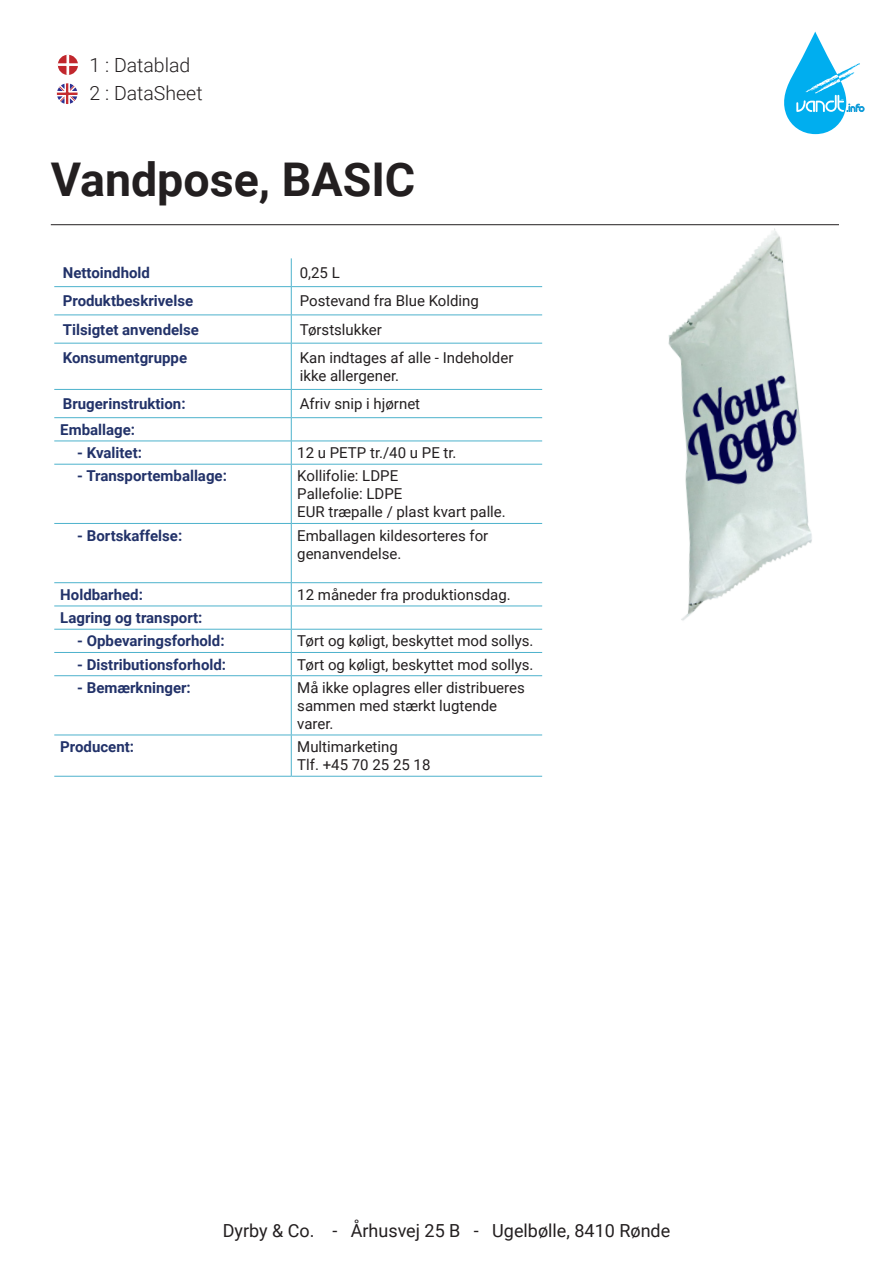
<style>
.page{position:relative;width:893px;height:1263px;background:#fff}
.page>*{position:absolute;margin:0;border:0;box-sizing:border-box;transform-origin:0 0}
.t1{font:700 46.5px "Roboto";color:#231f20}
.t2{font:300 19.5px/28.5px "Roboto";color:#231f20}
.t3{font:18px "Roboto";color:#231f20}
.t4{font:15px/18px "Roboto";color:#231f20}
.t5{font:700 15px "Roboto";color:#223269}
</style>
<div class="page">
<svg style="left:58px;top:54px;width:20px;height:21px"></svg>
<svg style="left:57px;top:83px;width:21px;height:21px"></svg>
<hr style="left:51px;top:224px;width:788px;height:1px;background:#231f20">
<svg style="left:784px;top:32px;width:80px;height:102px"></svg>
<hr style="left:54px;top:286px;width:237px;height:1px;background:#4db2cc">
<hr style="left:291px;top:286px;width:251px;height:1px;background:#4db2cc">
<hr style="left:54px;top:314px;width:237px;height:1px;background:#4db2cc">
<hr style="left:291px;top:314px;width:251px;height:1px;background:#4db2cc">
<svg style="left:291px;top:258px;width:1px;height:85px"></svg>
<hr style="left:54px;top:343px;width:237px;height:1px;background:#4db2cc">
<hr style="left:291px;top:343px;width:251px;height:1px;background:#4db2cc">
<hr style="left:291px;top:343px;width:1px;height:46px;background:#4db2cc">
<hr style="left:54px;top:389px;width:237px;height:1px;background:#4db2cc">
<hr style="left:291px;top:389px;width:251px;height:1px;background:#4db2cc">
<hr style="left:54px;top:417px;width:237px;height:1px;background:#4db2cc">
<hr style="left:291px;top:417px;width:251px;height:1px;background:#4db2cc">
<hr style="left:54px;top:441px;width:237px;height:1px;background:#4db2cc">
<hr style="left:291px;top:441px;width:251px;height:1px;background:#4db2cc">
<svg style="left:291px;top:390px;width:1px;height:74px"></svg>
<hr style="left:54px;top:464px;width:237px;height:1px;background:#4db2cc">
<hr style="left:291px;top:464px;width:251px;height:1px;background:#4db2cc">
<hr style="left:291px;top:465px;width:1px;height:58px;background:#4db2cc">
<hr style="left:54px;top:523px;width:237px;height:1px;background:#4db2cc">
<hr style="left:291px;top:523px;width:251px;height:1px;background:#4db2cc">
<hr style="left:291px;top:524px;width:1px;height:58px;background:#4db2cc">
<hr style="left:54px;top:582px;width:237px;height:1px;background:#4db2cc">
<hr style="left:291px;top:582px;width:251px;height:1px;background:#4db2cc">
<hr style="left:54px;top:606px;width:237px;height:1px;background:#4db2cc">
<hr style="left:291px;top:606px;width:251px;height:1px;background:#4db2cc">
<hr style="left:54px;top:629px;width:237px;height:1px;background:#4db2cc">
<hr style="left:291px;top:629px;width:251px;height:1px;background:#4db2cc">
<hr style="left:54px;top:652px;width:237px;height:1px;background:#4db2cc">
<hr style="left:291px;top:652px;width:251px;height:1px;background:#4db2cc">
<svg style="left:291px;top:583px;width:1px;height:92px"></svg>
<hr style="left:54px;top:675px;width:237px;height:1px;background:#4db2cc">
<hr style="left:291px;top:675px;width:251px;height:1px;background:#4db2cc">
<hr style="left:291px;top:676px;width:1px;height:59px;background:#4db2cc">
<hr style="left:291px;top:735px;width:1px;height:41px;background:#4db2cc">
<hr style="left:54px;top:735px;width:237px;height:1px;background:#4db2cc">
<hr style="left:291px;top:735px;width:251px;height:1px;background:#4db2cc">
<hr style="left:54px;top:776px;width:237px;height:1px;background:#4db2cc">
<hr style="left:291px;top:776px;width:251px;height:1px;background:#4db2cc">
<img style="left:668px;top:228px;width:144px;height:393px">
<h2 class="t2" style="left:90px;top:50px;width:114px">1 : Datablad<br>2 : DataSheet</h2>
<p class="t1" style="left:51px;top:147px;width:366px">Vandpose, BASIC</p>
<p class="t5" style="left:63px;top:262px;width:89px">Nettoindhold</p>
<p class="t4" style="left:300px;top:263px;width:42px">0,25 L</p>
<p class="t5" style="left:63px;top:291px;width:132px">Produktbeskrivelse</p>
<p class="t4" style="left:300px;top:291px;width:181px">Postevand fra Blue Kolding</p>
<p class="t5" style="left:63px;top:319px;width:138px">Tilsigtet anvendelse</p>
<p class="t4" style="left:300px;top:320px;width:84px">Tørstslukker</p>
<p class="t5" style="left:63px;top:347px;width:126px">Konsumentgruppe</p>
<p class="t4" style="left:300px;top:348px;width:215px">Kan indtages af alle - Indeholder ikke allergener.</p>
<p class="t5" style="left:63px;top:393px;width:124px">Brugerinstruktion:</p>
<p class="t4" style="left:300px;top:394px;width:122px">Afriv snip i hjørnet</p>
<p class="t5" style="left:60px;top:419px;width:76px">Emballage:</p>
<p class="t5" style="left:77px;top:442px;width:66px">- Kvalitet:</p>
<p class="t4" style="left:297px;top:443px;width:161px">12 u PETP tr./40 u PE tr.</p>
<p class="t5" style="left:77px;top:466px;width:151px">- Transportemballage:</p>
<p class="t4" style="left:297px;top:467px;width:102px">Kollifolie: LDPE</p>
<p class="t4" style="left:297px;top:485px;width:107px">Pallefolie: LDPE</p>
<p class="t4" style="left:297px;top:503px;width:210px">EUR træpalle / plast kvart palle.</p>
<p class="t5" style="left:77px;top:525px;width:106px">- Bortskaffelse:</p>
<p class="t4" style="left:297px;top:526px;width:193px">Emballagen kildesorteres for</p>
<p class="t4" style="left:297px;top:544px;width:106px">genanvendelse.</p>
<p class="t5" style="left:60px;top:584px;width:84px">Holdbarhed:</p>
<p class="t4" style="left:297px;top:585px;width:215px">12 måneder fra produktionsdag.</p>
<p class="t5" style="left:60px;top:607px;width:144px">Lagring og transport:</p>
<p class="t5" style="left:77px;top:631px;width:149px">- Opbevaringsforhold:</p>
<p class="t4" style="left:297px;top:632px;width:238px">Tørt og køligt, beskyttet mod sollys.</p>
<p class="t5" style="left:77px;top:654px;width:150px">- Distributionsforhold:</p>
<p class="t4" style="left:297px;top:655px;width:238px">Tørt og køligt, beskyttet mod sollys.</p>
<p class="t5" style="left:77px;top:677px;width:115px">- Bemærkninger:</p>
<p class="t4" style="left:297px;top:678px;width:229px">Må ikke oplagres eller distribueres sammen med stærkt lugtende varer.</p>
<p class="t5" style="left:60px;top:736px;width:75px">Producent:</p>
<p class="t4" style="left:297px;top:737px;width:135px">Multimarketing<br>Tlf. +45 70 25 25 18</p>
<p class="t3" style="left:223px;top:1218px;width:449px">Dyrby &amp; Co. - Århusvej 25 B - Ugelbølle, 8410 Rønde</p>
</div>
